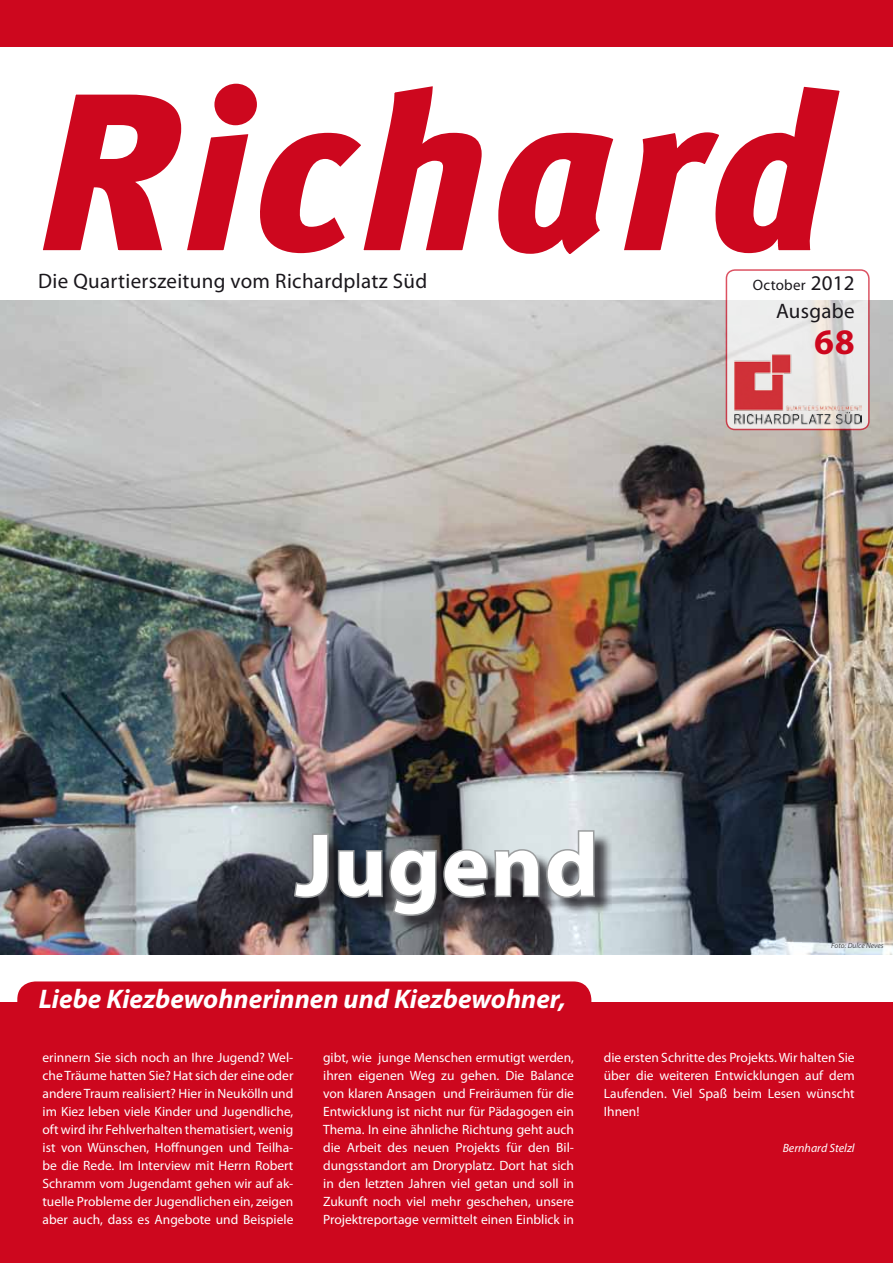
<style>
.page{position:relative;width:893px;height:1263px;background:#fff}
.page>*{position:absolute;margin:0;border:0;box-sizing:border-box;transform-origin:0 0}
.t1{font:700 90px "Myriad Pro";letter-spacing:.015em;color:#fff}
.t2{font:700 36px "Myriad Pro";color:#cd071e}
.t3{font:italic 700 27px "Myriad Pro";color:#fff}
.t4{font:21px "Myriad Pro";letter-spacing:.015em;color:#1a171c}
.t5{font:15px "Myriad Pro";letter-spacing:.015em;color:#1a171c}
.t6{font:13.5px/18px "Myriad Pro";color:#fff;text-align:justify}
.t7{font:italic 12px "Myriad Pro";color:#fff}
.t8{font:italic 7.5px "Myriad Pro";color:#4b4b4d}
.s1{font-size:21px}
</style>
<div class="page">
<img style="left:0;top:300px;width:893px;height:654px">
<div style="left:0;top:1002px;width:893px;height:261px;background:#cd071e"></div>
<svg style="left:43px;top:83px;width:797px;height:171px"></svg>
<svg style="left:726px;top:270px;width:143px;height:159px;fill:#ededed"></svg>
<div style="left:726px;top:269px;width:144px;height:161px;border:2px solid #cd071e;border-radius:9px"></div>
<div style="left:0;top:0;width:893px;height:47px;background:#cd071e"></div>
<div style="left:17px;top:981px;width:574px;height:39px;background:#cd071e;border-radius:18px"></div>
<div style="left:296px;top:832px;width:316px;height:102px;background:#1a171c;opacity:.75"></div>
<svg style="left:292px;top:832px;width:38px;height:67px;background:#84888c"></svg>
<svg style="left:336px;top:848px;width:205px;height:69px;background:#56585d"></svg>
<svg style="left:548px;top:829px;width:48px;height:70px;background:#a3a8ab"></svg>
<img style="left:734px;top:353px;width:127px;height:74px">
<h3 class="t4" style="left:38px;top:268px;width:390px">Die Quartierszeitung vom Richardplatz Süd</h3>
<p class="t5" style="left:753px;top:276px;width:103px">October <span class="s1">2012</span></p>
<h3 class="t4" style="left:776px;top:298px;width:80px">Ausgabe</h3>
<h2 class="t2" style="left:814px;top:318px;width:42px">68</h2>
<h1 class="t1" style="left:296px;top:806px;width:304px">Jugend</h1>
<h3 class="t3" style="left:39px;top:981px;width:528px">Liebe Kiezbewohnerinnen und Kiezbewohner,</h3>
<p class="t8" style="left:831px;top:940px;width:54px">Foto: Dulce Neves</p>
<p class="t6" style="left:43px;top:1048px;width:252px">erinnern Sie sich noch an Ihre Jugend? Wel&shy;che Träume hatten Sie? Hat sich der eine oder andere Traum realisiert? Hier in Neukölln und im Kiez leben viele Kinder und Jugendliche, oft wird ihr Fehlverhalten thematisiert, wenig ist von Wünschen, Hoffnungen und Teilha&shy;be die Rede. Im Interview mit Herrn Robert Schramm vom Jugendamt gehen wir auf ak&shy;tuelle Probleme der Jugendlichen ein, zeigen aber auch, dass es Angebote und Beispiele</p>
<p class="t6" style="left:323px;top:1048px;width:252px">gibt, wie junge Menschen ermutigt werden, ihren eigenen Weg zu gehen. Die Balance von klaren Ansagen und Freiräumen für die Entwicklung ist nicht nur für Pädagogen ein Thema. In eine ähnliche Richtung geht auch die Arbeit des neuen Projekts für den Bil&shy;dungsstandort am Droryplatz. Dort hat sich in den letzten Jahren viel getan und soll in Zukunft noch viel mehr geschehen, unsere Projektreportage vermittelt einen Einblick in</p>
<p class="t6" style="left:604px;top:1048px;width:252px">die ersten Schritte des Projekts. Wir halten Sie über die weiteren Entwicklungen auf dem Laufenden. Viel Spaß beim Lesen wünscht Ihnen!</p>
<p class="t7" style="left:783px;top:1141px;width:74px">Bernhard Stelzl</p>
</div>
